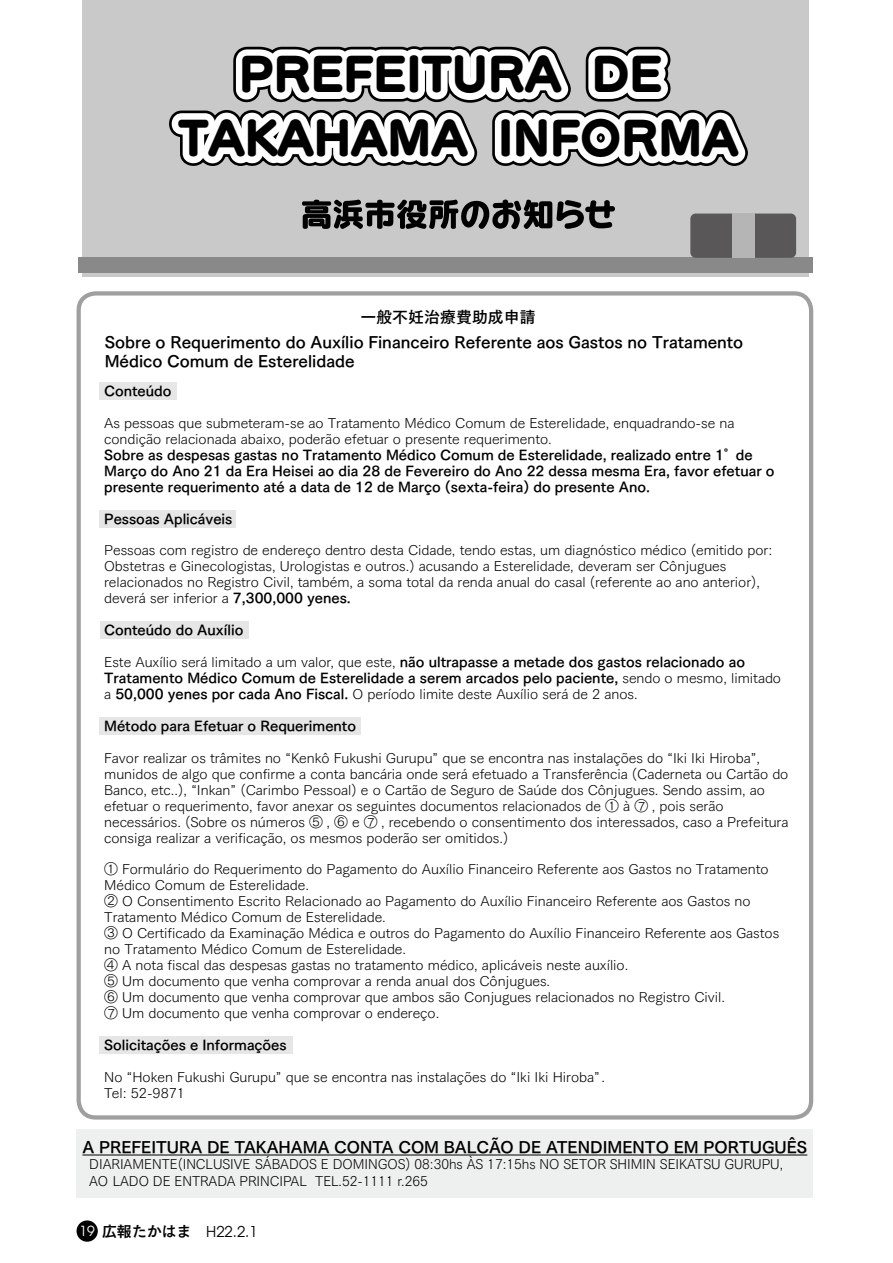
<style>
.page{position:relative;width:893px;height:1263px;background:#fff}
.page>*{position:absolute;margin:0;border:0;box-sizing:border-box;transform-origin:0 0}
.t1{font:46.5px/63.8px "Seurat Pro EB";color:#000}
.t2{font:15.9px/19.2px "Tsuku Go Pro B";color:#000}
.t3{font:14.85px "New Cezanne Pro DB";color:#000}
.t4{font:13.8px/15.9px "Tsuku Go Pro L";color:#000}
.t5{font:13.8px/15.9px "Tsuku Go Pro B";color:#000}
.t6{font:13.8px/16.5px "Tsuku Go Pro L";color:#000;scale:.95 1}
.t7{font:13.8px "Avant Garde";color:#fff}
.s1{font-family:"Tsuku Go Pro B"}
.s2{font-family:"Tsuku Go Pro L"}
.s3{font-family:"Avant Garde"}
</style>
<div class="page">
<div style="left:83px;top:0;width:726px;height:277px;background:#c9c9ca"></div>
<div style="left:78px;top:258px;width:735px;height:15px;background:#898989"></div>
<div style="left:690px;top:214px;width:106px;height:44px;background:#595757;border-radius:5px"></div>
<div style="left:732px;top:214px;width:22px;height:44px;background:#b5b5b6"></div>
<svg style="left:169px;top:46px;width:594px;height:184px"></svg>
<div style="left:77px;top:291px;width:736px;height:828px;border:4px solid #9f9fa0;border-radius:17px"></div>
<div style="left:100px;top:382px;width:77px;height:17px;background:#e6e6e7"></div>
<div style="left:100px;top:511px;width:136px;height:17px;background:#e6e6e7"></div>
<div style="left:100px;top:622px;width:148px;height:17px;background:#e6e6e7"></div>
<div style="left:100px;top:718px;width:261px;height:17px;background:#e6e6e7"></div>
<div style="left:100px;top:1037px;width:193px;height:17px;background:#e6e6e7"></div>
<div style="left:77px;top:1129px;width:736px;height:68px;background:#eeefef"></div>
<hr style="left:82px;top:1155px;width:725px;height:1px;background:#000">
<div style="left:77px;top:1220px;width:21px;height:22px;background:#000;border-radius:50%"></div>
<h1 class="t1" style="left:498px;top:41px;width:242px;text-indent:-259px">PREFEITURA<br>INFORMA</h1>
<h1 class="t1" style="left:592px;top:41px;width:72px">DE</h1>
<h1 class="t1" style="left:178px;top:105px;width:291px">TAKAHAMA</h1>
<p class="t2" style="left:360px;top:306px;width:177px">一般不妊治療費助成申請</p>
<p class="t2" style="left:105px;top:330px;width:640px">Sobre o Requerimento do Auxílio Financeiro Referente aos Gastos no Tratamento<br>Médico Comum de Esterelidade</p>
<p class="t5" style="left:104px;top:381px;width:69px">Conteúdo</p>
<p class="t4" style="left:104px;top:413px;width:632px">As pessoas que submeteram-se ao Tratamento Médico Comum de Esterelidade, enquadrando-se na condição relacionada abaixo, poderão efetuar o presente requerimento.</p>
<p class="t5" style="left:736px;top:445px;width:18px">de</p>
<p class="t5" style="left:104px;top:445px;width:672px">Sobre as despesas gastas no Tratamento Médico Comum de Esterelidade, realizado entre 1°<br>Março do Ano 21 da Era Heisei ao dia 28 de Fevereiro do Ano 22 dessa mesma Era, favor efetuar o presente requerimento até a data de 12 de Março (sexta-feira) do presente Ano.</p>
<p class="t5" style="left:104px;top:509px;width:130px">Pessoas Aplicáveis</p>
<p class="t4" style="left:104px;top:541px;width:670px">Pessoas com registro de endereço dentro desta Cidade, tendo estas, um diagnóstico médico (emitido por:<br>Obstetras e Ginecologistas, Urologistas e outros.) acusando a Esterelidade, deveram ser Cônjugues relacionados no Registro Civil, também a, soma total da renda anual do casal (referente ao ano anterior ,( deverá ser inferior a <span class="s1">7,300,000 yenes.</span></p>
<p class="t5" style="left:104px;top:620px;width:141px">Conteúdo do Auxílio</p>
<p class="t5" style="left:104px;top:652px;width:678px"><span class="s2">Este Auxílio será limitado a um valor, que este,</span> não ultrapasse a metade dos gastos relacionado ao<br>Tratamento Médico Comum de Esterelidade a serem arcados pelo paciente, <span class="s2">sendo o mesmo, limitado</span></p>
<p class="t4" style="left:104px;top:684px;width:535px">a <span class="s1">50,000 yenes por cada Ano Fiscal</span> O<span class="s1">.</span> período limite deste Auxílio será de 2 anos.</p>
<p class="t5" style="left:104px;top:716px;width:253px">Método para Efetuar o Requerimento</p>
<p class="t4" style="left:104px;top:748px;width:686px">Favor realizar os trâmites no “Kenkô Fukushi Gurupu” que se encontra nas instalações do “Iki Iki Hiroba ,“ munidos de algo que confirme a conta bancária onde será efetuado a Transferência (Caderneta ou Cartão do Banco, etc “,). . Inkan” (Carimbo Pessoal) oe Cartão de Seguro de Saúde dos Cônjugues. Sendo assim, ao efetuar o requerimento, favor anexar os seguintes documentos relacionados de ① à ⑦ , pois serão necessários (. Sobre os números ⑤ , ⑥ e ⑦ , recebendo o consentimento dos interessados, caso a Prefeitura consiga realizar a verificação, os mesmos poderão ser omitidos (.</p>
<p class="t4" style="left:104px;top:860px;width:676px">① Formulário do Requerimento do Pagamento do Auxílio Financeiro Referente aos Gastos no Tratamento Médico Comum de Esterelidade.<br>② O Consentimento Escrito Relacionado ao Pagamento do Auxílio Financeiro Referente aos Gastos no Tratamento Médico Comum de Esterelidade.<br>③ O Certificado da Examinação Médica e outros do Pagamento do Auxílio Financeiro Referente aos Gastos no Tratamento Médico Comum de Esterelidade.<br>④ A nota fiscal das despesas gastas no tratamento médico, aplicáveis neste auxílio.<br>⑤ Um documento que venha comprovar a renda anual dos Cônjugues.<br>⑥ Um documento que venha comprovar que ambos são Conjugues relacionados no Registro Civil.<br>⑦ Um documento que venha comprovar o endereço.</p>
<p class="t5" style="left:104px;top:1035px;width:184px">Solicitações e Informações</p>
<p class="t4" style="left:104px;top:1067px;width:502px">No “Hoken Fukushi Gurupu” que se encontra nas instalações do “Iki Iki Hiroba .“<br>Tel: 52-9871</p>
<p class="t2" style="left:82px;top:1135px;width:726px">A PREFEITURA DE TAKAHAMA CONTA COM BALCÃO DE ATENDIMENTO EM PORTUGUÊS</p>
<p class="t6" style="left:315px;top:1154px;width:494px;text-indent:-226px">DIARIAMENTE(INCLUSIVE SÁBADOS E DOMINGOS) 08:30hs ÀS 17:15hs NO SETOR SHIMIN SEIKATSU GURUPU,<br>TEL.52-1111 r.265</p>
<p class="t6" style="left:89px;top:1171px;width:230px">AO LADO DE ENTRADA PRINCIPAL</p>
<p class="t7" style="left:80px;top:1223px;width:17px">19</p>
<p class="t3" style="left:102px;top:1218px;width:157px">広報たかはま　<span class="s3">H22.2.1</span></p>
</div>
